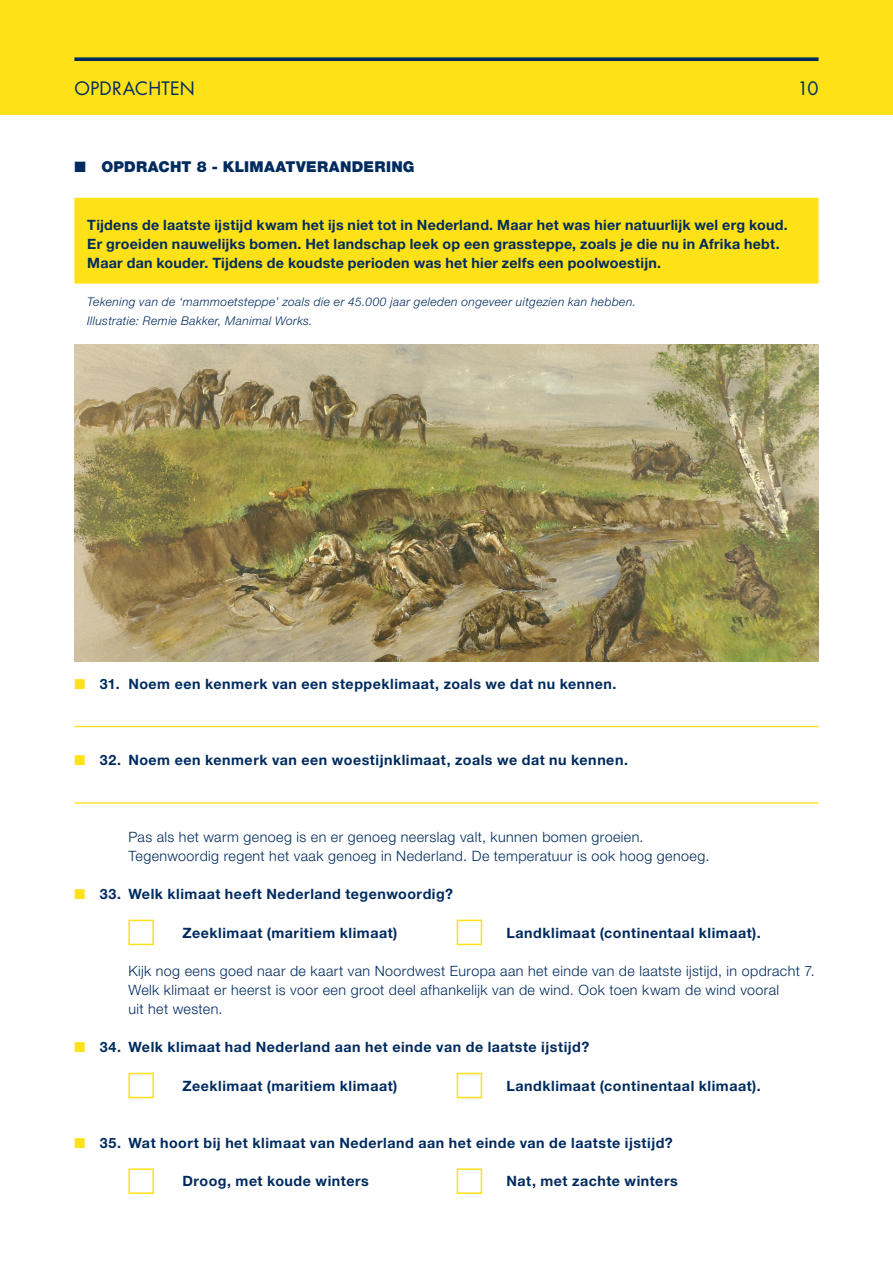
<style>
.page{position:relative;width:893px;height:1263px;background:#fff}
.page>*{position:absolute;margin:0;border:0;box-sizing:border-box;transform-origin:0 0}
.t1{font:18px "Futura Std";letter-spacing:.015em;color:#002b5f}
.t2{font:900 15px "Helvetica Neue LT Std";letter-spacing:.02em;color:#002b5f}
.t3{font:700 14.25px "Helvetica Neue LT Std";letter-spacing:.035em;color:#002b5f}
.t4{font:300 14.25px/19.2px "Helvetica Neue LT Std";letter-spacing:.03em;color:#002b5f}
.t5{font:700 14.25px/19.2px "Helvetica Neue LT Std";letter-spacing:.015em;color:#002b5f}
.t6{font:italic 300 12px/19.2px "Helvetica Neue LT Std";letter-spacing:.035em;color:#002b5f}
.s1{color:#ffe117}
</style>
<div class="page">
<div style="left:0;top:0;width:893px;height:115px;background:#ffe117"></div>
<svg style="left:74px;top:57px;width:745px;height:4px;background:#1a3d57"></svg>
<div style="left:74px;top:198px;width:745px;height:86px;background:#ffe117;border:2px solid #ffe117"></div>
<hr style="left:74px;top:726px;width:745px;height:1px;background:#ffe117">
<hr style="left:74px;top:802px;width:745px;height:2px;background:#ffe117">
<div style="left:128px;top:920px;width:26px;height:25px;border:2px solid #ffe117"></div>
<div style="left:457px;top:920px;width:25px;height:25px;border:2px solid #ffe117"></div>
<div style="left:128px;top:1073px;width:26px;height:25px;border:2px solid #ffe117"></div>
<div style="left:457px;top:1073px;width:25px;height:25px;border:2px solid #ffe117"></div>
<div style="left:128px;top:1168px;width:26px;height:26px;border:2px solid #ffe117"></div>
<div style="left:457px;top:1168px;width:25px;height:26px;border:2px solid #ffe117"></div>
<img style="left:74px;top:344px;width:745px;height:317px">
<p class="t1" style="left:74px;top:77px;width:122px">OPDRACHTEN</p>
<p class="t1" style="left:797px;top:77px;width:23px">10</p>
<p class="t2" style="left:74px;top:158px;width:342px">■ OPDRACHT 8 - KLIMAATVERANDERING</p>
<p class="t5" style="left:87px;top:215px;width:702px">Tijdens de laatste ijstijd kwam het ijs niet tot in Nederland. Maar het was hier natuurlijk wel erg koud.<br>Er groeiden nauwelijks bomen. Het landschap leek op een grassteppe, zoals je die nu in Afrika hebt.<br>Maar dan kouder. Tijdens de koudste perioden was het hier zelfs een poolwoestijn.</p>
<p class="t6" style="left:87px;top:292px;width:550px">Tekening van de ‘mammoetsteppe’ zoals die er 45.000 jaar geleden ongeveer uitgezien kan hebben.<br>Illustratie: Remie Bakker, Manimal Works.</p>
<p class="t3" style="left:74px;top:675px;width:543px"><span class="s1">■</span> 31. Noem een kenmerk van een steppeklimaat, zoals we dat nu kennen.</p>
<p class="t3" style="left:74px;top:751px;width:555px"><span class="s1">■</span> 32. Noem een kenmerk van een woestijnklimaat, zoals we dat nu kennen.</p>
<p class="t4" style="left:128px;top:827px;width:583px">Pas als het warm genoeg is en er genoeg neerslag valt, kunnen bomen groeien.<br>Tegenwoordig regent het vaak genoeg in Nederland. De temperatuur is ook hoog genoeg.</p>
<p class="t3" style="left:74px;top:885px;width:380px"><span class="s1">■</span> 33. Welk klimaat heeft Nederland tegenwoordig?</p>
<p class="t3" style="left:182px;top:924px;width:216px">Zeeklimaat (maritiem klimaat)</p>
<p class="t3" style="left:506px;top:924px;width:256px">Landklimaat (continentaal klimaat).</p>
<p class="t4" style="left:128px;top:961px;width:688px">Kijk nog eens goed naar de kaart van Noordwest Europa aan het einde van de laatste ijstijd, in opdracht 7.<br>Welk klimaat er heerst is voor een groot deel afhankelijk van de wind. Ook toen kwam de wind vooral<br>uit het westen.</p>
<p class="t3" style="left:74px;top:1038px;width:516px"><span class="s1">■</span> 34. Welk klimaat had Nederland aan het einde van de laatste ijstijd?</p>
<p class="t3" style="left:182px;top:1077px;width:216px">Zeeklimaat (maritiem klimaat)</p>
<p class="t3" style="left:506px;top:1077px;width:256px">Landklimaat (continentaal klimaat).</p>
<p class="t3" style="left:74px;top:1134px;width:600px"><span class="s1">■</span> 35. Wat hoort bij het klimaat van Nederland aan het einde van de laatste ijstijd?</p>
<p class="t3" style="left:182px;top:1172px;width:188px">Droog, met koude winters</p>
<p class="t3" style="left:506px;top:1172px;width:173px">Nat, met zachte winters</p>
</div>
